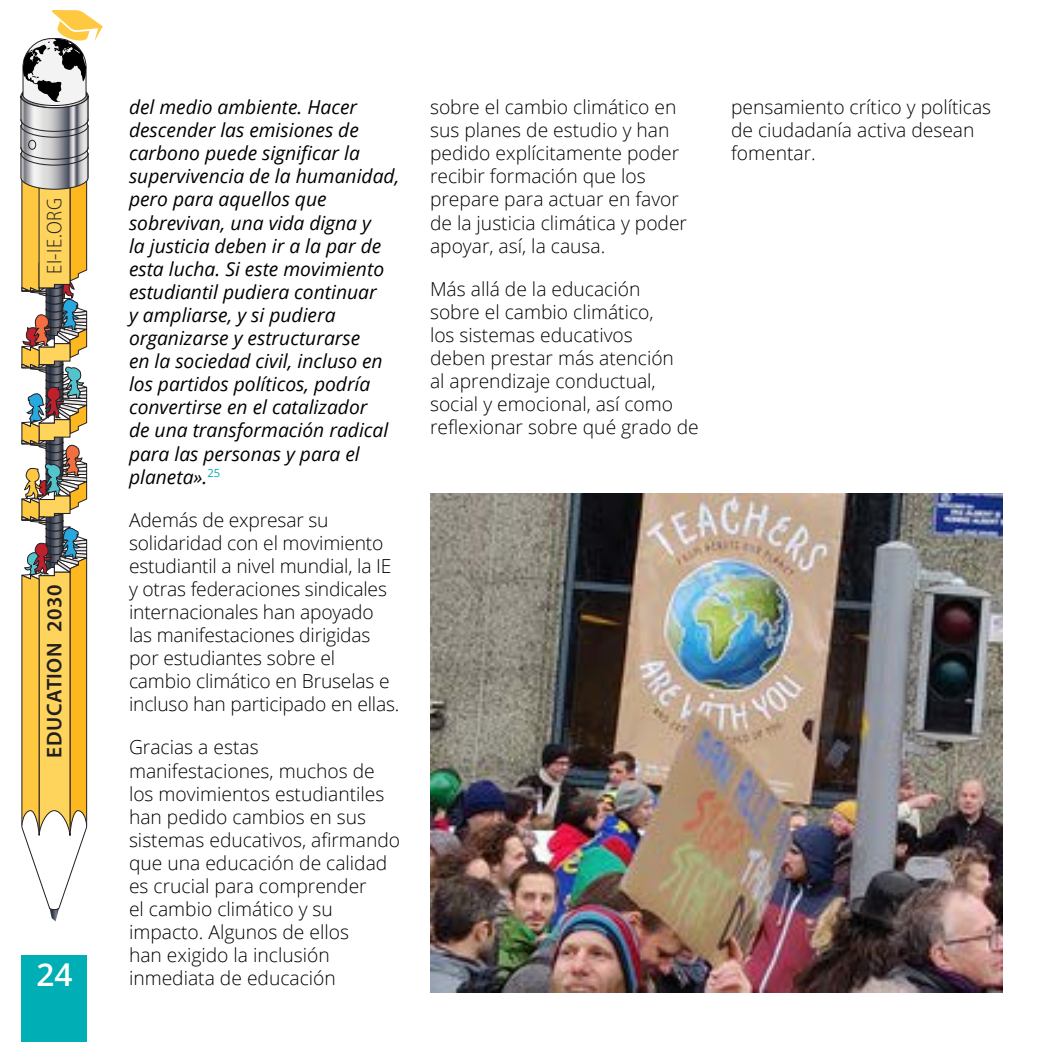
<style>
.page{position:relative;width:1042px;height:1042px;background:#fff}
.page>*{position:absolute;margin:0;border:0;box-sizing:border-box;transform-origin:0 0}
.t1{font:600 31.5px "Open Sans";color:#fff}
.t2{font:600 21.35px "Myriad Pro";letter-spacing:.025em;color:#231f20}
.t3{font:300 semi-condensed 21.35px "Myriad Pro";letter-spacing:.025em;color:#231f20}
.t4{font:300 19.25px/23.1px "Open Sans";color:#000}
.t5{font:italic 19.25px/23.1px "Open Sans";color:#000}
</style>
<div class="page">
<svg style="left:20px;top:10px;width:83px;height:911px"></svg>
<div style="left:22px;top:955px;width:65px;height:87px;background:#00aeb6"></div>
<img style="left:430px;top:494px;width:572px;height:498px">
<p class="t3" style="left:42px;top:274px;width:77px;rotate:-90deg">EI-IE.ORG</p>
<p class="t2" style="left:41px;top:757px;width:174px;rotate:-90deg">EDUCATION 2030</p>
<h1 class="t1" style="left:36px;top:953px;width:37px">24</h1>
<p class="t5" style="left:129px;top:95px;width:272px">del medio ambiente. Hacer descender las emisiones de carbono puede significar la supervivencia de la humanidad, pero para aquellos que sobrevivan, una vida digna y<br>la justicia deben ir a la par de esta lucha. Si este movimiento estudiantil pudiera continuar<br>y ampliarse, y si pudiera organizarse y estructurarse<br>en la sociedad civil, incluso en los partidos políticos, podría convertirse en el catalizador<br>de una transformación radical para las personas y para el planeta».<sup>25</sup></p>
<p class="t4" style="left:129px;top:507px;width:272px">Además de expresar su solidaridad con el movimiento estudiantil a nivel mundial, la IE y otras federaciones sindicales internacionales han apoyado las manifestaciones dirigidas por estudiantes sobre el cambio climático en Bruselas e incluso han participado en ellas.</p>
<p class="t4" style="left:129px;top:735px;width:273px">Gracias a estas manifestaciones, muchos de los movimientos estudiantiles han pedido cambios en sus sistemas educativos, afirmando que una educación de calidad es crucial para comprender<br>el cambio climático y su impacto. Algunos de ellos<br>han exigido la inclusión inmediata de educación</p>
<p class="t4" style="left:430px;top:95px;width:259px">sobre el cambio climático en sus planes de estudio y han pedido explícitamente poder recibir formación que los prepare para actuar en favor de la justicia climática y poder apoyar, así, la causa.</p>
<p class="t4" style="left:430px;top:276px;width:270px">Más allá de la educación<br>sobre el cambio climático,<br>los sistemas educativos<br>deben prestar más atención<br>al aprendizaje conductual, social y emocional, así como reflexionar sobre qué grado de</p>
<p class="t4" style="left:731px;top:95px;width:262px">pensamiento crítico y políticas de ciudadanía activa desean fomentar.</p>
</div>
